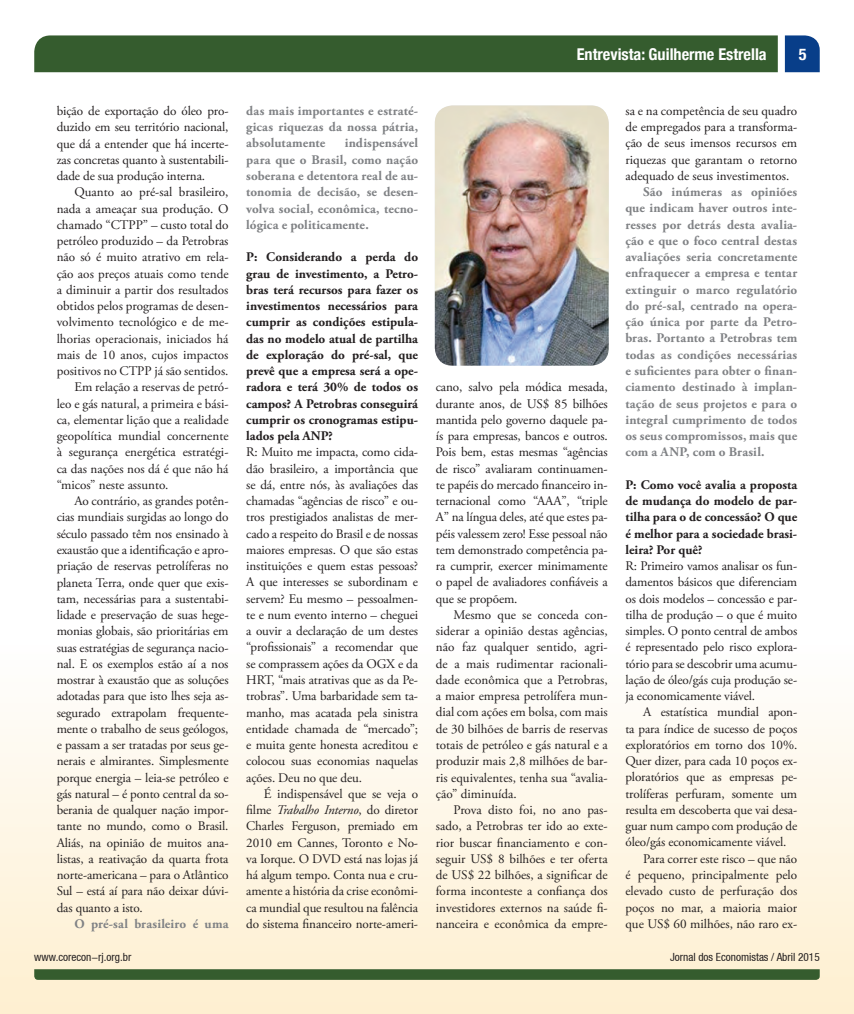
<style>
.page{position:relative;width:854px;height:1014px;background:#fff}
.page>*{position:absolute;margin:0;border:0;box-sizing:border-box;transform-origin:0 0}
.t1{font:700 condensed 16.25px "Helvetica Neue";color:#fff}
.t2{font:13.12px/16.2px "Adobe Garamond Pro";letter-spacing:-.01em;color:#231f20;text-align:justify}
.t3{font:700 13.12px/16.2px "Adobe Garamond Pro";letter-spacing:.01em;color:#808285;text-align:justify}
.t4{font:700 13.12px/16.2px "Adobe Garamond Pro";color:#231f20;text-align:justify}
.t5{font:condensed 11.25px "Helvetica Neue LT";color:#231f20}
.s1{font-style:italic}
</style>
<div class="page">
<svg style="left:0;top:720px;width:11px;height:293px"></svg>
<div style="left:11px;top:640px;width:843px;height:373px;background:linear-gradient(to bottom,#fefefe,#feefcf)"></div>
<div style="left:34px;top:35px;width:744px;height:37px;background:#355c2e"></div>
<svg style="left:785px;top:35px;width:35px;height:37px"></svg>
<svg style="left:34px;top:969px;width:786px;height:10px;background:#395f32"></svg>
<img style="left:435px;top:105px;width:174px;height:260px">
<p class="t1" style="left:577px;top:41px;width:191px">Entrevista: Guilherme Estrella</p>
<p class="t1" style="left:799px;top:41px;width:9px">5</p>
<p class="t2" style="left:57px;top:103px;width:173px">bição de exportação do óleo pro&shy;duzido em seu território nacional, que dá a entender que há incerte&shy;zas concretas quanto à sustentabili&shy;dade de sua produção interna.</p>
<p class="t2" style="left:74px;top:184px;width:156px">Quanto ao pré-sal brasileiro,</p>
<p class="t2" style="left:57px;top:201px;width:173px">nada a ameaçar sua produção. O</p>
<p class="t2" style="left:57px;top:217px;width:173px">chamado “CTPP” – custo total do</p>
<p class="t2" style="left:57px;top:233px;width:173px">petróleo produzido – da Petrobras</p>
<p class="t2" style="left:57px;top:249px;width:173px">não só é muito atrativo em rela-</p>
<p class="t2" style="left:57px;top:266px;width:173px">ção aos preços atuais como tende</p>
<p class="t2" style="left:57px;top:282px;width:173px">a diminuir a partir dos resultados</p>
<p class="t2" style="left:57px;top:298px;width:173px">obtidos pelos programas de desen-</p>
<p class="t2" style="left:57px;top:314px;width:173px">volvimento tecnológico e de me-</p>
<p class="t2" style="left:57px;top:331px;width:173px">lhorias operacionais, iniciados há</p>
<p class="t2" style="left:57px;top:347px;width:173px">mais de 10 anos, cujos impactos</p>
<p class="t2" style="left:57px;top:363px;width:173px">positivos no CTPP já são sentidos.</p>
<p class="t2" style="left:74px;top:379px;width:156px">Em relação a reservas de petró-</p>
<p class="t2" style="left:57px;top:396px;width:173px">leo e gás natural, a primeira e bási-</p>
<p class="t2" style="left:57px;top:412px;width:173px">ca, elementar lição que a realidade</p>
<p class="t2" style="left:57px;top:428px;width:173px">geopolítica mundial concernente</p>
<p class="t2" style="left:57px;top:444px;width:173px">à segurança energética estratégi-</p>
<p class="t2" style="left:57px;top:461px;width:173px">ca das nações nos dá é que não há</p>
<p class="t2" style="left:57px;top:477px;width:113px">“micos” neste assunto.</p>
<p class="t2" style="left:74px;top:493px;width:156px">Ao contrário, as grandes potên-</p>
<p class="t2" style="left:57px;top:509px;width:173px">cias mundiais surgidas ao longo do</p>
<p class="t2" style="left:57px;top:526px;width:173px">século passado têm nos ensinado à</p>
<p class="t2" style="left:57px;top:542px;width:173px">exaustão que a identificação e apro-</p>
<p class="t2" style="left:57px;top:558px;width:173px">priação de reservas petrolíferas no</p>
<p class="t2" style="left:57px;top:574px;width:173px">planeta Terra, onde quer que exis-</p>
<p class="t2" style="left:57px;top:591px;width:173px">tam, necessárias para a sustentabi-</p>
<p class="t2" style="left:57px;top:607px;width:173px">lidade e preservação de suas hege-</p>
<p class="t2" style="left:57px;top:623px;width:173px">monias globais, são prioritárias em</p>
<p class="t2" style="left:57px;top:639px;width:173px">suas estratégias de segurança nacio-</p>
<p class="t2" style="left:57px;top:656px;width:173px">nal. E os exemplos estão aí a nos</p>
<p class="t2" style="left:57px;top:672px;width:173px">mostrar à exaustão que as soluções</p>
<p class="t2" style="left:57px;top:688px;width:173px">adotadas para que isto lhes seja as-</p>
<p class="t2" style="left:57px;top:704px;width:173px">segurado extrapolam frequente-</p>
<p class="t2" style="left:57px;top:721px;width:173px">mente o trabalho de seus geólogos,</p>
<p class="t2" style="left:57px;top:737px;width:173px">e passam a ser tratadas por seus ge-</p>
<p class="t2" style="left:57px;top:753px;width:173px">nerais e almirantes. Simplesmente</p>
<p class="t2" style="left:57px;top:769px;width:173px">porque energia – leia-se petróleo e</p>
<p class="t2" style="left:57px;top:786px;width:173px">gás natural – é ponto central da so-</p>
<p class="t2" style="left:57px;top:802px;width:173px">berania de qualquer nação impor-</p>
<p class="t2" style="left:57px;top:818px;width:173px">tante no mundo, como o Brasil.</p>
<p class="t2" style="left:57px;top:834px;width:173px">Aliás, na opinião de muitos ana-</p>
<p class="t2" style="left:57px;top:851px;width:173px">listas, a reativação da quarta frota</p>
<p class="t2" style="left:57px;top:867px;width:173px">norte-americana – para o Atlântico</p>
<p class="t2" style="left:57px;top:883px;width:173px">Sul – está aí para não deixar dúvi-</p>
<p class="t2" style="left:57px;top:899px;width:88px">das quanto a isto.</p>
<p class="t3" style="left:74px;top:915px;width:156px">O pré-sal brasileiro é uma</p>
<p class="t3" style="left:246px;top:103px;width:173px">das mais importantes e estraté&shy;gicas riquezas da nossa pátria, absolutamente</p>
<p class="t3" style="left:246px;top:135px;width:173px;text-indent:99px">indispensável para que o Brasil, como nação soberana e detentora real de au&shy;tonomia de decisão, se desen&shy;volva social, econômica, tecno&shy;lógica e politicamente.</p>
<p class="t4" style="left:246px;top:249px;width:173px">P: Considerando a perda do grau de investimento, a Petro&shy;bras terá recursos para fazer os investimentos necessários para cumprir as condições estipula&shy;das no modelo atual de partilha de exploração do pré-sal, que prevê que a empresa será a ope&shy;radora e terá 30% de todos os campos? A Petrobras conseguirá cumprir os cronogramas estipu&shy;lados pela ANP?</p>
<p class="t2" style="left:246px;top:444px;width:173px">R: Muito me impacta, como cida&shy;dão brasileiro, a importância que se dá, entre nós, às avaliações das chamadas “agências de risco” e ou&shy;tros prestigiados analistas de mer&shy;cado a respeito do Brasil e de nossas maiores empresas. O que são estas instituições e quem estas pessoas?<br>A que interesses se subordinam e servem? Eu mesmo – pessoalmen&shy;te e num evento interno – cheguei a ouvir a declaração de um destes “profissionais” a recomendar que se comprassem ações da OGX e da HRT, “mais atrativas que as da Pe&shy;trobras”. Uma barbaridade sem ta&shy;manho, mas acatada pela sinistra entidade chamada de “mercado”; e muita gente honesta acreditou e colocou suas economias naquelas ações. Deu no que deu.</p>
<p class="t2" style="left:246px;top:786px;width:173px;text-indent:18px">É indispensável que se veja o filme <span class="s1">Trabalho Interno</span>, do diretor Charles Ferguson, premiado em 2010 em Cannes, Toronto e No&shy;va Iorque. O DVD está nas lojas já há algum tempo. Conta nua e cru&shy;amente a história da crise econômi&shy;ca mundial que resultou na falência do sistema financeiro norte-ameri-</p>
<p class="t2" style="left:436px;top:379px;width:173px">cano, salvo pela módica mesada, durante anos, de US$ 85 bilhões mantida pelo governo daquele pa&shy;ís para empresas, bancos e outros.<br>Pois bem, estas mesmas “agências de risco” avaliaram continuamen&shy;te papéis do mercado financeiro in&shy;ternacional como “AAA”, “triple A” na língua deles, até que estes pa&shy;péis valessem zero! Esse pessoal não tem demonstrado competência pa&shy;ra cumprir, exercer minimamente o papel de avaliadores confiáveis a que se propõem.</p>
<p class="t2" style="left:436px;top:607px;width:173px;text-indent:18px">Mesmo que se conceda con&shy;siderar a opinião destas agências, não faz qualquer sentido, agri&shy;de a mais rudimentar racionali&shy;dade econômica que a Petrobras, a maior empresa petrolífera mun&shy;dial com ações em bolsa, com mais de 30 bilhões de barris de reservas totais de petróleo e gás natural e a produzir mais 2,8 milhões de bar&shy;ris equivalentes, tenha sua “avalia&shy;ção” diminuída.</p>
<p class="t2" style="left:436px;top:802px;width:173px;text-indent:18px">Prova disto foi, no ano pas&shy;sado, a Petrobras ter ido ao exte&shy;rior buscar financiamento e con&shy;seguir US$ 8 bilhões e ter oferta de US$ 22 bilhões, a significar de forma inconteste a confiança dos investidores externos na saúde fi&shy;nanceira e econômica da empre-</p>
<p class="t2" style="left:625px;top:103px;width:173px">sa e na competência de seu quadro de empregados para a transforma&shy;ção de seus imensos recursos em riquezas que garantam o retorno adequado de seus investimentos.</p>
<p class="t3" style="left:625px;top:184px;width:173px;text-indent:18px">São inúmeras as opiniões que indicam haver outros inte&shy;resses por detrás desta avalia&shy;ção e que o foco central destas avaliações seria concretamente enfraquecer a empresa e tentar extinguir o marco regulatório do pré-sal, centrado na opera&shy;ção única por parte da Petro&shy;bras. Portanto a Petrobras tem todas as condições necessárias e suficientes para obter o finan&shy;ciamento destinado à implan&shy;tação de seus projetos e para o integral cumprimento de todos os seus compromissos, mais que com a ANP, com o Brasil.</p>
<p class="t4" style="left:625px;top:476px;width:173px">P: Como você avalia a proposta de mudança do modelo de par&shy;tilha para o de concessão? O que é melhor para a sociedade brasi&shy;leira? Por quê?</p>
<p class="t2" style="left:625px;top:558px;width:173px">R: Primeiro vamos analisar os fun&shy;damentos básicos que diferenciam os dois modelos – concessão e par&shy;tilha de produção – o que é muito simples. O ponto central de ambos é representado pelo risco explora&shy;tório para se descobrir uma acumu&shy;lação de óleo/gás cuja produção se&shy;ja economicamente viável.</p>
<p class="t2" style="left:643px;top:704px;width:156px">A estatística mundial apon-</p>
<p class="t2" style="left:625px;top:720px;width:173px">ta para índice de sucesso de poços</p>
<p class="t2" style="left:625px;top:737px;width:173px">exploratórios em torno dos 10%.</p>
<p class="t2" style="left:625px;top:753px;width:173px">Quer dizer, para cada 10 poços ex-</p>
<p class="t2" style="left:625px;top:769px;width:173px">ploratórios que as empresas pe-</p>
<p class="t2" style="left:625px;top:785px;width:173px">trolíferas perfuram, somente um</p>
<p class="t2" style="left:625px;top:802px;width:173px">resulta em descoberta que vai desa-</p>
<p class="t2" style="left:625px;top:818px;width:173px">guar num campo com produção de</p>
<p class="t2" style="left:625px;top:834px;width:163px">óleo/gás economicamente viável.</p>
<p class="t2" style="left:643px;top:850px;width:156px">Para correr este risco – que não</p>
<p class="t2" style="left:625px;top:867px;width:173px">é pequeno, principalmente pelo</p>
<p class="t2" style="left:625px;top:883px;width:173px">elevado custo de perfuração dos</p>
<p class="t2" style="left:625px;top:899px;width:173px">poços no mar, a maioria maior</p>
<p class="t2" style="left:625px;top:915px;width:173px">que US$ 60 milhões, não raro ex-</p>
<p class="t5" style="left:34px;top:950px;width:99px">www.corecon-rj.org.br</p>
<p class="t5" style="left:670px;top:950px;width:151px">Jornal dos Economistas / Abril 2015</p>
</div>
